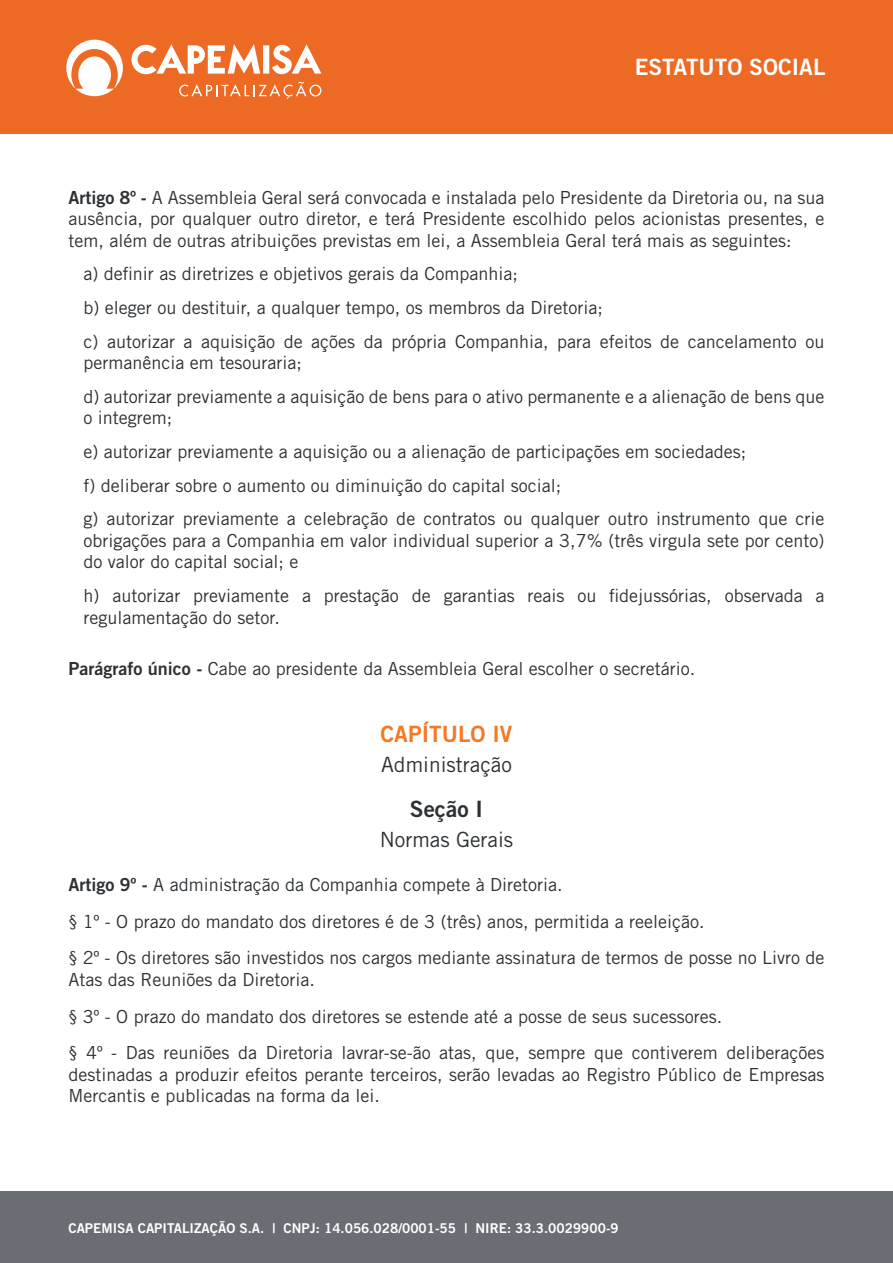
<style>
.page{position:relative;width:893px;height:1263px;background:#fff}
.page>*{position:absolute;margin:0;border:0;box-sizing:border-box;transform-origin:0 0}
.t1{font:22.5px "Trade Gothic LT Std Bd 2";color:#fff}
.t2{font:22.5px "Trade Gothic LT Std Bd 2";color:#f47923}
.t3{font:22.5px "Trade Gothic LT Std Bd 2";color:#2d3134}
.t4{font:21px "Trade Gothic LT Std";color:#2d3134}
.t5{font:18px/33.6px "Trade Gothic LT Std";color:#2d3134}
.t6{font:13.5px "Trade Gothic LT Std Bd 2";color:#fff}
.s1{font-family:"Trade Gothic LT Std Bd 2"}
</style>
<div class="page">
<div style="left:0;top:0;width:893px;height:134px;background:#ec6a23"></div>
<div style="left:0;top:1192px;width:893px;height:71px;background:#6a6d73"></div>
<svg style="left:131px;top:44px;width:190px;height:30px"></svg>
<svg style="left:179px;top:82px;width:142px;height:17px"></svg>
<svg style="left:66px;top:40px;width:57px;height:56px"></svg>
<p class="t1" style="left:635px;top:53px;width:192px">ESTATUTO SOCIAL</p>
<p class="t5" style="left:68px;top:186px;width:757px;line-height:21.6px;text-align:justify"><span class="s1">Artigo 8º -</span> A Assembleia Geral será convocada e instalada pelo Presidente da Diretoria ou, na sua ausência, por qualquer outro diretor, e terá Presidente escolhido pelos acionistas presentes, e tem, além de outras atribuições previstas em lei, a Assembleia Geral terá mais as seguintes:</p>
<p class="t5" style="left:83px;top:257px;width:742px">a) definir as diretrizes e objetivos gerais da Companhia;<br>b) eleger ou destituir, a qualquer tempo, os membros da Diretoria;<br>c) autorizar a aquisição de ações da própria Companhia, para efeitos de cancelamento ou</p>
<p class="t5" style="left:83px;top:346px;width:743px">permanência em tesouraria;<br>d) autorizar previamente a aquisição de bens para o ativo permanente e a alienação de bens que</p>
<p class="t5" style="left:83px;top:401px;width:743px">o integrem;<br>e) autorizar previamente a aquisição ou a alienação de participações em sociedades;<br>f) deliberar sobre o aumento ou diminuição do capital social;<br>g) autorizar previamente a celebração de contratos ou qualquer outro instrumento que crie</p>
<p class="t5" style="left:83px;top:529px;width:743px;line-height:21.6px">obrigações para a Companhia em valor individual superior a 3,7% (três virgula sete por cento) do valor do capital social; e</p>
<p class="t5" style="left:83px;top:585px;width:743px;line-height:21.6px">h) autorizar previamente a prestação de garantias reais ou fidejussórias, observada a regulamentação do setor.</p>
<p class="t5" style="left:68px;top:652px;width:628px"><span class="s1">Parágrafo único -</span> Cabe ao presidente da Assembleia Geral escolher o secretário.</p>
<p class="t2" style="left:381px;top:720px;width:133px">CAPÍTULO IV</p>
<p class="t4" style="left:381px;top:752px;width:132px">Administração</p>
<p class="t3" style="left:410px;top:794px;width:75px">Seção I</p>
<p class="t4" style="left:380px;top:827px;width:135px">Normas Gerais</p>
<p class="t5" style="left:68px;top:866px;width:758px;line-height:36.6px"><span class="s1">Artigo 9º -</span> A administração da Companhia compete à Diretoria.<br>§ 1º - O prazo do mandato dos diretores é de 3 (três) anos, permitida a reeleição.<br>§ 2º - Os diretores são investidos nos cargos mediante assinatura de termos de posse no Livro de</p>
<p class="t5" style="left:68px;top:961px;width:757px;line-height:36.6px">Atas das Reuniões da Diretoria.<br>§ 3º - O prazo do mandato dos diretores se estende até a posse de seus sucessores.<br>§ 4º - Das reuniões da Diretoria lavrar-se-ão atas, que, sempre que contiverem deliberações</p>
<p class="t5" style="left:68px;top:1063px;width:758px;line-height:21.6px">destinadas a produzir efeitos perante terceiros, serão levadas ao Registro Público de Empresas<br>Mercantis e publicadas na forma da lei.</p>
<p class="t6" style="left:68px;top:1220px;width:552px">CAPEMISA CAPITALIZAÇÃO S.A. | CNPJ: 14.056.028/0001-55 | NIRE: 33.3.0029900-9</p>
</div>
